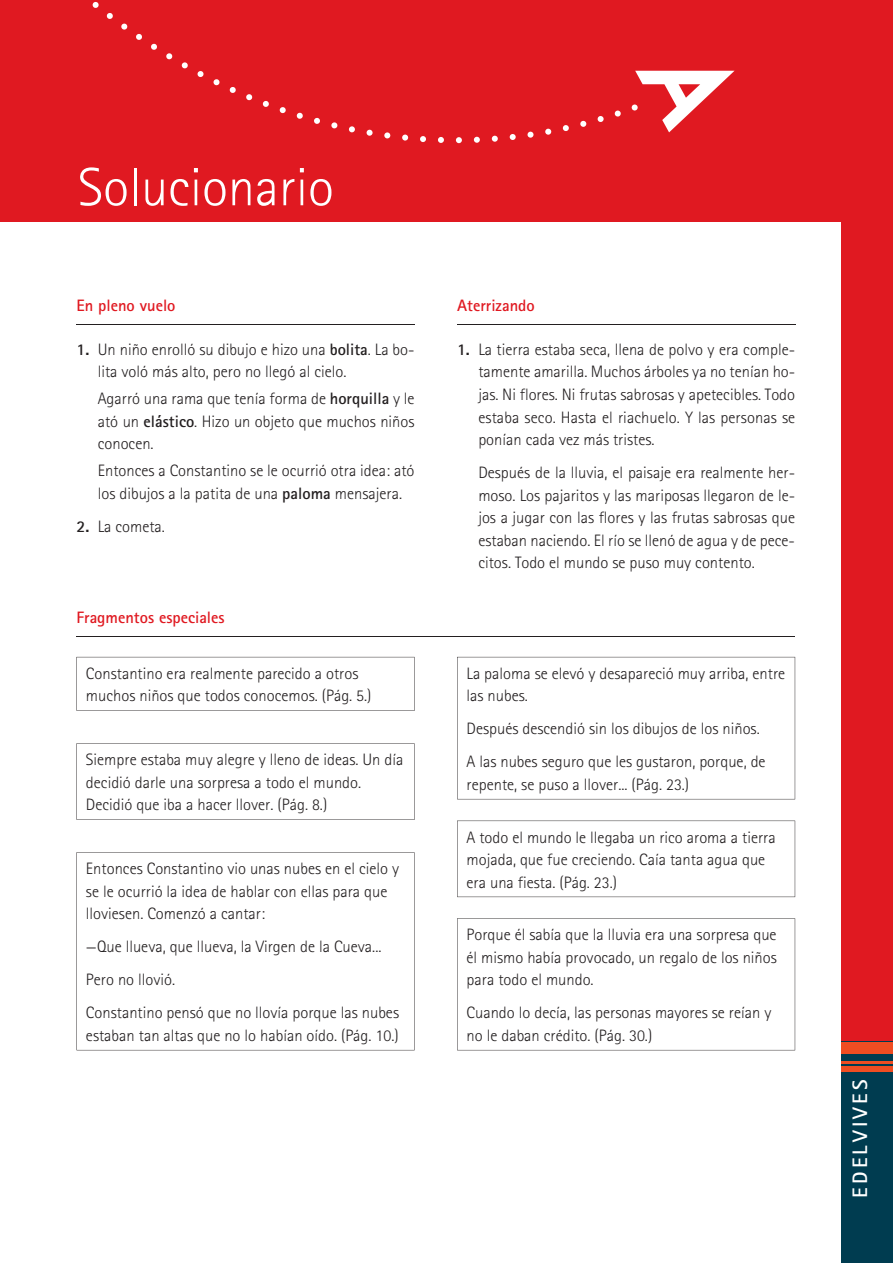
<style>
.page{position:relative;width:893px;height:1263px;background:#fff}
.page>*{position:absolute;margin:0;border:0;box-sizing:border-box;transform-origin:0 0}
.t1{font:300 54px "Rotis Sans Serif";color:#fff}
.t2{font:700 21px "Rotis Sans Serif";letter-spacing:.15em;color:#fff}
.t3{font:300 16.5px/22.5px "Rotis Sans Serif";color:#231f20}
.t4{font:700 16.5px "Rotis Sans Serif";color:#e01921}
.s1{font-weight:700}
</style>
<div class="page">
<div style="left:842px;top:0;width:51px;height:1235px;background:#e01921"></div>
<hr style="left:77px;top:325px;width:338px;height:1px;background:#231f20">
<hr style="left:457px;top:325px;width:338px;height:1px;background:#231f20">
<div style="left:0;top:0;width:842px;height:221px;background:#e01921"></div>
<svg style="left:638px;top:71px;width:96px;height:61px"></svg>
<svg style="left:280px;top:111px;width:341px;height:32px"></svg>
<svg style="left:92px;top:2px;width:546px;height:109px"></svg>
<div style="left:842px;top:1042px;width:51px;height:221px;background:#003c50"></div>
<hr style="left:842px;top:1062px;width:51px;height:2px;background:#f04d22">
<div style="left:842px;top:1042px;width:51px;height:11px;background:#f04d22"></div>
<div style="left:842px;top:1066px;width:51px;height:5px;background:#f04d22"></div>
<hr style="left:77px;top:637px;width:718px;height:1px;background:#231f20">
<svg style="left:77px;top:657px;width:338px;height:54px"></svg>
<svg style="left:77px;top:743px;width:338px;height:77px"></svg>
<svg style="left:77px;top:852px;width:338px;height:198px"></svg>
<svg style="left:457px;top:657px;width:338px;height:142px"></svg>
<svg style="left:457px;top:821px;width:338px;height:76px"></svg>
<svg style="left:457px;top:918px;width:338px;height:132px"></svg>
<h1 class="t1" style="left:78px;top:156px;width:257px">Solucionario</h1>
<p class="t4" style="left:77px;top:295px;width:100px">En pleno vuelo</p>
<p class="t3" style="left:98px;top:338px;width:318px;text-indent:-21px"><span class="s1">1.</span> Un niño enrolló su dibujo e hizo una <span class="s1">bolita</span>. La bo&shy;lita voló más alto, pero no llegó al cielo.</p>
<p class="t3" style="left:98px;top:387px;width:318px;text-align:justify">Agarró una rama que tenía forma de <span class="s1">horquilla</span> y le ató un <span class="s1">elástico</span>. Hizo un objeto que muchos niños conocen.</p>
<p class="t3" style="left:98px;top:459px;width:318px">Entonces a Constantino se le ocurrió otra idea: ató los dibujos a la patita de una <span class="s1">paloma</span> mensajera.</p>
<p class="t3" style="left:77px;top:515px;width:90px"><span class="s1">2.</span> La cometa.</p>
<p class="t4" style="left:77px;top:606px;width:150px">Fragmentos especiales</p>
<p class="t3" style="left:86px;top:662px;width:287px">Constantino era realmente parecido a otros muchos niños que todos conocemos. (Pág. 5.)</p>
<p class="t3" style="left:86px;top:748px;width:319px">Siempre estaba muy alegre y lleno de ideas. Un día decidió darle una sorpresa a todo el mundo.<br>Decidió que iba a hacer llover. (Pág. 8.)</p>
<p class="t3" style="left:86px;top:857px;width:315px">Entonces Constantino vio unas nubes en el cielo y se le ocurrió la idea de hablar con ellas para que lloviesen. Comenzó a cantar:</p>
<p class="t3" style="left:86px;top:930px;width:315px;line-height:33px">—Que llueva, que llueva, la Virgen de la Cueva...<br>Pero no llovió.<br>Constantino pensó que no llovía porque las nubes</p>
<p class="t3" style="left:86px;top:1024px;width:314px">estaban tan altas que no lo habían oído. (Pág. 10.)</p>
<p class="t4" style="left:457px;top:295px;width:79px">Aterrizando</p>
<p class="t3" style="left:478px;top:338px;width:318px;text-align:justify;text-indent:-21px"><span class="s1">1.</span> La tierra estaba seca, llena de polvo y era comple&shy;tamente amarilla. Muchos árboles ya no tenían ho&shy;jas. Ni flores. Ni frutas sabrosas y apetecibles. Todo estaba seco. Hasta el riachuelo. Y las personas se ponían cada vez más tristes.</p>
<p class="t3" style="left:478px;top:461px;width:318px;text-align:justify">Después de la lluvia, el paisaje era realmente her&shy;moso. Los pajaritos y las mariposas llegaron de le&shy;jos a jugar con las flores y las frutas sabrosas que estaban naciendo. El río se llenó de agua y de pece&shy;citos. Todo el mundo se puso muy contento.</p>
<p class="t3" style="left:467px;top:662px;width:320px">La paloma se elevó y desapareció muy arriba, entre las nubes.</p>
<p class="t3" style="left:467px;top:712px;width:301px;line-height:33px">Después descendió sin los dibujos de los niños.<br>A las nubes seguro que les gustaron, porque, de</p>
<p class="t3" style="left:467px;top:773px;width:224px">repente, se puso a llover... (Pág. 23.)</p>
<p class="t3" style="left:467px;top:826px;width:311px">A todo el mundo le llegaba un rico aroma a tierra mojada, que fue creciendo. Caía tanta agua que era una fiesta. (Pág. 23.)</p>
<p class="t3" style="left:467px;top:923px;width:312px;text-align:justify">Porque él sabía que la lluvia era una sorpresa que él mismo había provocado, un regalo de los niños para todo el mundo.</p>
<p class="t3" style="left:467px;top:1001px;width:306px">Cuando lo decía, las personas mayores se reían y no le daban crédito. (Pág. 30.)</p>
<p class="t2" style="left:847px;top:1197px;width:119px;rotate:-90deg">EDELVIVES</p>
</div>
